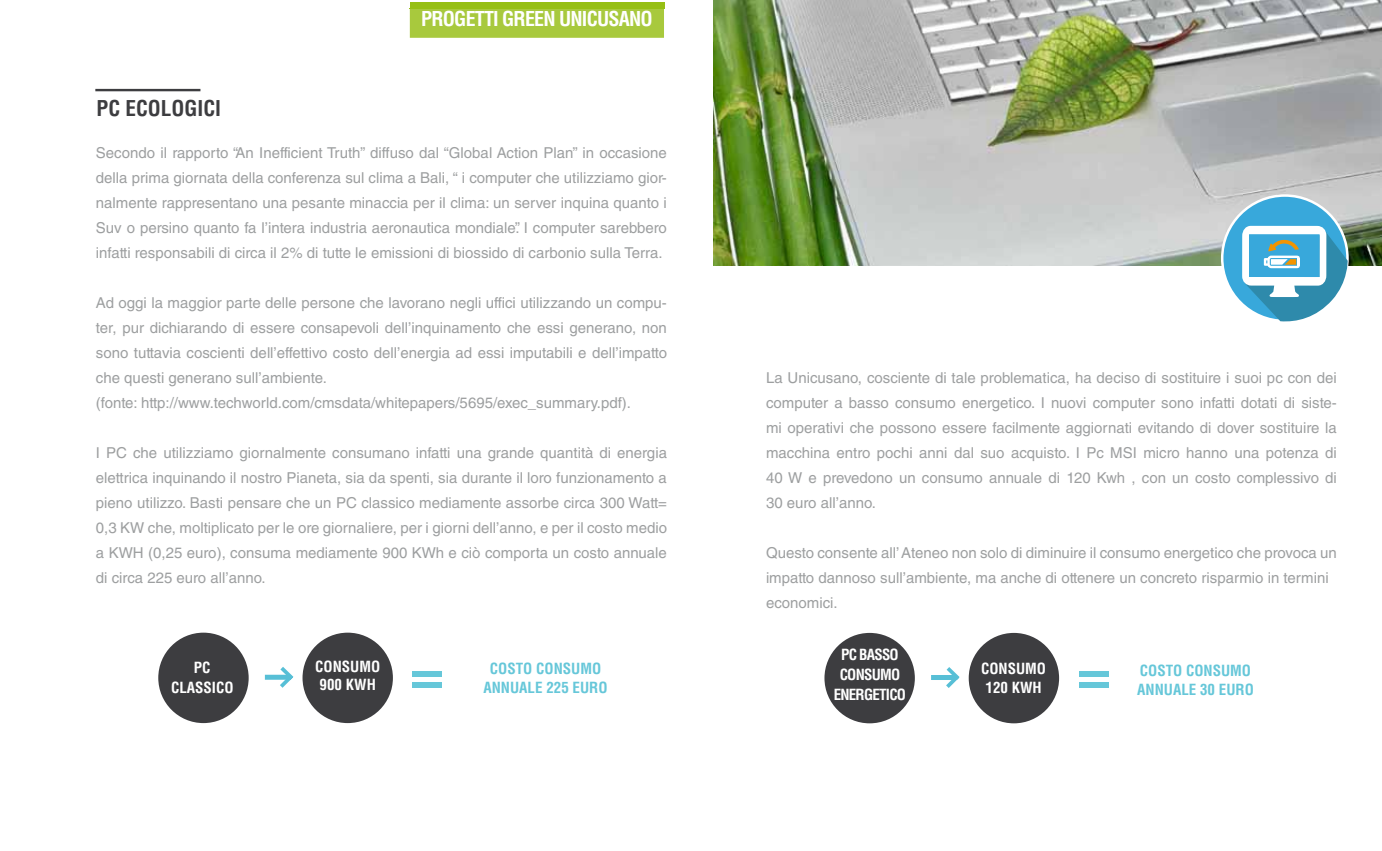
<style>
.page{position:relative;width:1382px;height:851px;background:#fff}
.page>*{position:absolute;margin:0;border:0;box-sizing:border-box;transform-origin:0 0}
.t1{font:700 condensed 21.25px "Helvetica LT Std";color:#3d3d40}
.t2{font:700 condensed 20px "Helvetica LT Std";letter-spacing:-.04em;color:#fff}
.t3{font:15px/25px "Helvetica LT Std";color:#9d9fa0;text-align:justify}
.t4{font:700 condensed 15px/18.8px "Helvetica LT Std";color:#66c7d9;text-align:center}
.t5{font:700 condensed 15px/18.8px "Helvetica LT Std";color:#fff}
.t6{font:700 condensed 15px/20px "Helvetica LT Std";letter-spacing:-.05em;color:#fff;text-align:center}
</style>
<div class="page">
<hr style="left:95px;top:89px;width:105px;height:2px;background:#3d3d40">
<img style="left:714px;top:0;width:668px;height:265px">
<div style="left:1222px;top:195px;width:125px;height:126px;background:#38a8db;border-radius:50%"></div>
<svg style="left:1242px;top:226px;width:106px;height:96px"></svg>
<div style="left:410px;top:2px;width:254px;height:6px;background:#96bf14"></div>
<div style="left:410px;top:8px;width:254px;height:30px;background:#a8c93d"></div>
<div style="left:303px;top:632px;width:90px;height:91px;background:#3d3d40;border-radius:50%"></div>
<div style="left:158px;top:632px;width:91px;height:91px;background:#3d3d40;border-radius:50%"></div>
<div style="left:265px;top:674px;width:26px;height:5px;background:#57bfd6"></div>
<div style="left:413px;top:671px;width:29px;height:5px;background:#66c7d9"></div>
<div style="left:413px;top:682px;width:29px;height:5px;background:#66c7d9"></div>
<svg style="left:276px;top:667px;width:18px;height:21px"></svg>
<div style="left:969px;top:632px;width:90px;height:91px;background:#3d3d40;border-radius:50%"></div>
<div style="left:824px;top:632px;width:91px;height:91px;background:#3d3d40;border-radius:50%"></div>
<div style="left:931px;top:675px;width:26px;height:5px;background:#57bfd6"></div>
<div style="left:1079px;top:671px;width:29px;height:5px;background:#66c7d9"></div>
<div style="left:1079px;top:682px;width:29px;height:5px;background:#66c7d9"></div>
<svg style="left:946px;top:667px;width:14px;height:21px"></svg>
<h1 class="t1" style="left:97px;top:95px;width:126px">PC ECOLOGICI</h1>
<h2 class="t2" style="left:421px;top:7px;width:233px">PROGETTI GREEN UNICUSANO</h2>
<p class="t3" style="left:96px;top:140px;width:572px">Secondo il rapporto “An Inefficient Truth” diffuso dal “Global Action Plan” in occasione della prima giornata della conferenza sul clima a Bali, “ i computer che utilizziamo gior&shy;nalmente rappresentano una pesante minaccia per il clima: un server inquina quanto i Suv o persino quanto fa l’intera industria aeronautica mondiale”. I computer sarebbero infatti responsabili di circa il 2% di tutte le emissioni di biossido di carbonio sulla Terra.</p>
<p class="t3" style="left:96px;top:290px;width:572px;text-align:left">Ad oggi la maggior parte delle persone che lavorano negli uffici utilizzando un compu&shy;ter, pur dichiarando di essere consapevoli dell’inquinamento che essi generano, non sono tuttavia coscienti dell’effettivo costo dell’energia ad essi imputabili e dell’impatto che questi generano sull’ambiente.<br>(fonte: http://www.techworld.com/cmsdata/whitepapers/5695/exec_summary.pdf).</p>
<p class="t3" style="left:96px;top:440px;width:573px">I PC che utilizziamo giornalmente consumano infatti una grande quantità di energia elettrica inquinando il nostro Pianeta, sia da spenti, sia durante il loro funzionamento a pieno utilizzo. Basti pensare che un PC classico mediamente assorbe circa 300 Watt= 0,3 KW che, moltiplicato per le ore giornaliere, per i giorni dell’anno, e per il costo medio a KWH (0,25 euro), consuma mediamente 900 KWh e ciò comporta un costo annuale di circa 225 euro all’anno.</p>
<p class="t5" style="left:171px;top:657px;width:64px;line-height:20px;text-align:center">PC<br>CLASSICO</p>
<p class="t5" style="left:315px;top:656px;width:67px">CONSUMO<br>900 KWH</p>
<p class="t4" style="left:483px;top:658px;width:126px">COSTO CONSUMO<br>ANNUALE 225 EURO</p>
<p class="t3" style="left:766px;top:365px;width:572px">La Unicusano, cosciente di tale problematica, ha deciso di sostituire i suoi pc con dei computer a basso consumo energetico. I nuovi computer sono infatti dotati di siste&shy;mi operativi che possono essere facilmente aggiornati evitando di dover sostituire la macchina entro pochi anni dal suo acquisto. I Pc MSI micro hanno una potenza di 40 W e prevedono un consumo annuale di 120 Kwh , con un costo complessivo di 30 euro all’anno.</p>
<p class="t3" style="left:766px;top:540px;width:572px;text-align:left">Questo consente all’ Ateneo non solo di diminuire il consumo energetico che provoca un impatto dannoso sull’ambiente, ma anche di ottenere un concreto risparmio in termini economici.</p>
<p class="t6" style="left:834px;top:644px;width:74px">PC BASSO<br>CONSUMO<br>ENERGETICO</p>
<p class="t5" style="left:981px;top:659px;width:67px">CONSUMO<br>120 KWH</p>
<p class="t4" style="left:1137px;top:661px;width:118px;text-align:left">COSTO CONSUMO<br>ANNUALE 30 EURO</p>
</div>
